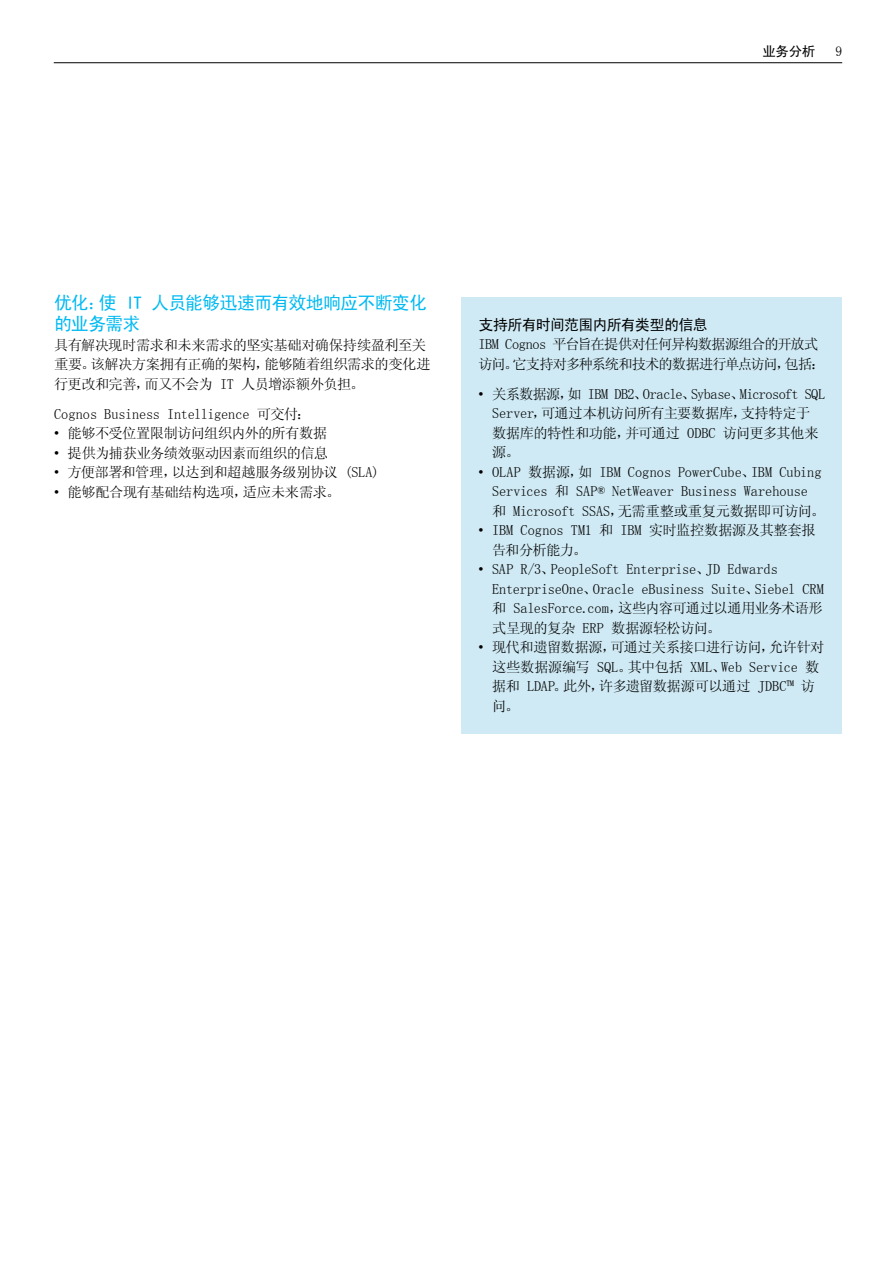
<style>
.page{position:relative;width:893px;height:1263px;background:#fff}
.page>*{position:absolute;margin:0;border:0;box-sizing:border-box;transform-origin:0 0}
.t1{font:18px/21px "Sim Hei";letter-spacing:-.05em;color:#00b9f2}
.t2{font:15px "Sim Hei";letter-spacing:-.05em;color:#000}
.t3{font:14.25px/19.5px "Sim Sun";letter-spacing:-.025em;color:#000}
.t4{font:14.25px/19.5px "Sim Sun";letter-spacing:-.06em;color:#000}
.t5{font:14.25px "Sim Sun";letter-spacing:-.05em;color:#000}
.t6{font:14.25px "Sim Sun";letter-spacing:-.045em;color:#000}
.t7{font:13.5px "Sim Hei";color:#000}
.t8{font:13.5px "Sim Sun";color:#000}
.s1{font-family:"Arial"}
</style>
<div class="page">
<hr style="left:54px;top:62px;width:788px;height:1px;background:#000">
<div style="left:462px;top:297px;width:380px;height:436px;background:#cfeaf4"></div>
<p class="t7" style="left:762px;top:45px;width:54px">业务分析</p>
<p class="t8" style="left:835px;top:45px;width:8px">9</p>
<p class="t1" style="left:54px;top:292px;width:375px">优化：使 IT 人员能够迅速而有效地响应不断变化的业务需求</p>
<p class="t3" style="left:54px;top:335px;width:378px">具有解决现时需求和未来需求的坚实基础对确保持续盈利至关重要。该解决方案拥有正确的架构，能够随着组织需求的变化进行更改和完善，而又不会为 IT 人员增添额外负担。</p>
<p class="t3" style="left:54px;top:404px;width:258px">Cognos Business Intelligence 可交付：</p>
<p class="t5" style="left:54px;top:426px;width:275px"><span class="s1">•</span> 能够不受位置限制访问组织内外的所有数据</p>
<p class="t6" style="left:54px;top:446px;width:275px"><span class="s1">•</span> 提供为捕获业务绩效驱动因素而组织的信息</p>
<p class="t3" style="left:54px;top:463px;width:327px"><span class="s1">•</span> 方便部署和管理，以达到和超越服务级别协议 (SLA)</p>
<p class="t3" style="left:54px;top:482px;width:288px"><span class="s1">•</span> 能够配合现有基础结构选项，适应未来需求。</p>
<p class="t2" style="left:479px;top:317px;width:231px">支持所有时间范围内所有类型的信息</p>
<p class="t4" style="left:479px;top:334px;width:348px">IBM Cognos 平台旨在提供对任何异构数据源组合的开放式访问。它支持对多种系统和技术的数据进行单点访问，包括：</p>
<p class="t3" style="left:492px;top:384px;width:335px;text-indent:-13px"><span class="s1">•</span> 关系数据源，如 IBM DB2、Oracle、Sybase、Microsoft SQL<br>Server，可通过本机访问所有主要数据库，支持特定于数据库的特性和功能，并可通过 ODBC 访问更多其他来源。</p>
<p class="t3" style="left:492px;top:462px;width:335px;text-indent:-13px"><span class="s1">•</span> OLAP 数据源，如 IBM Cognos PowerCube、IBM Cubing<br>Services 和 SAP® NetWeaver Business Warehouse和 Microsoft SSAS，无需重整或重复元数据即可访问。</p>
<p class="t3" style="left:492px;top:521px;width:325px;text-indent:-13px"><span class="s1">•</span> IBM Cognos TM1 和 IBM 实时监控数据源及其整套报告和分析能力。</p>
<p class="t3" style="left:492px;top:560px;width:333px;text-indent:-13px"><span class="s1">•</span> SAP R/3、PeopleSoft Enterprise、JD Edwards EnterpriseOne、Oracle eBusiness Suite、Siebel CRM和 SalesForce.com，这些内容可通过以通用业务术语形式呈现的复杂 ERP 数据源轻松访问。</p>
<p class="t3" style="left:492px;top:638px;width:334px;text-indent:-13px"><span class="s1">•</span> 现代和遗留数据源，可通过关系接口进行访问，允许针对这些数据源编写 SQL。其中包括 XML、Web Service 数据和 LDAP。此外，许多遗留数据源可以通过 JDBC™ 访问。</p>
</div>
